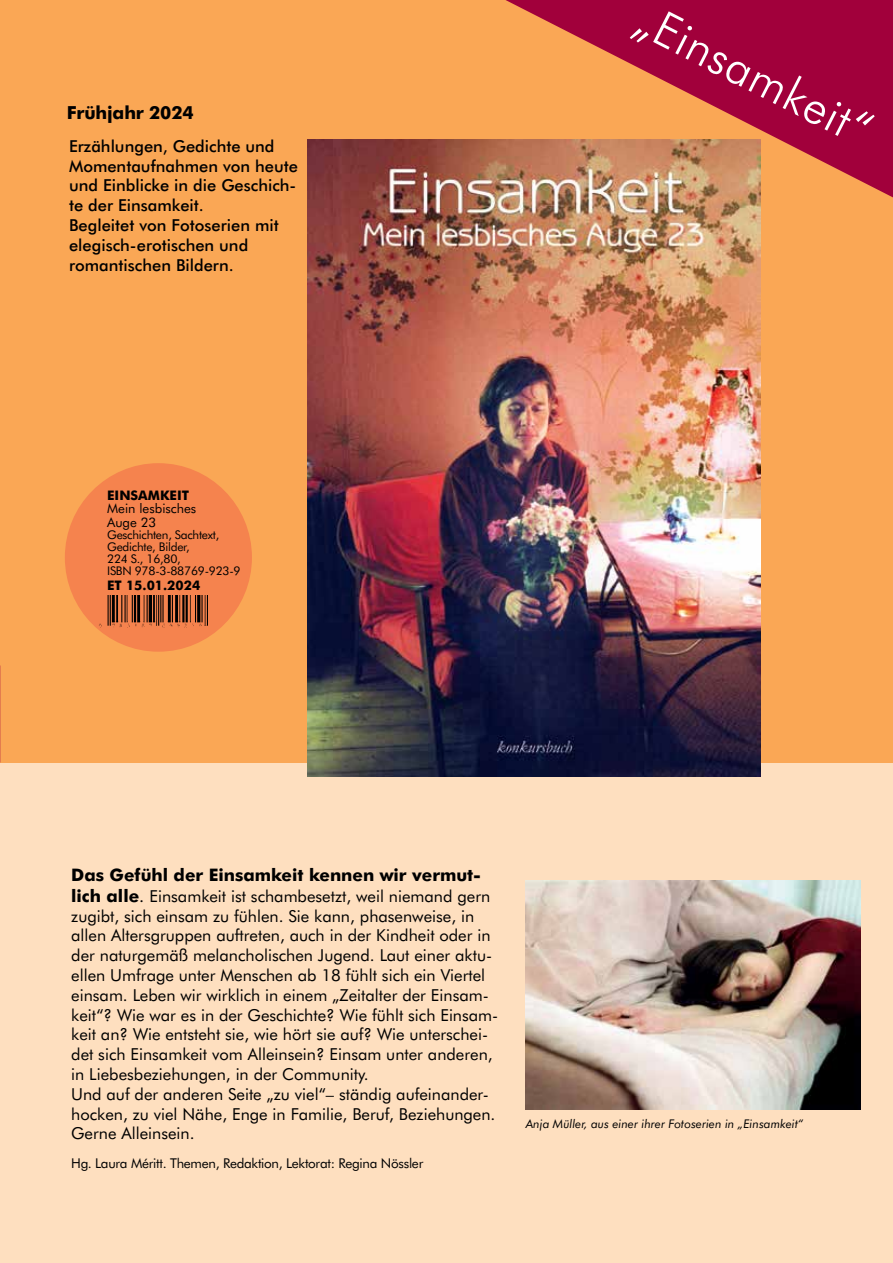
<style>
.page{position:relative;width:893px;height:1263px;background:#fff}
.page>*{position:absolute;margin:0;border:0;box-sizing:border-box;transform-origin:0 0}
.t1{font:300 48px "Futura BT";color:#fff}
.t2{font:700 18px "Futura BT";letter-spacing:-.01em;color:#000}
.t3{font:700 17.25px "Futura BT";color:#000}
.t4{font:16.5px/19.8px "Futura BT";color:#000}
.t5{font:500 16.5px/19.8px "Futura BT";color:#000}
.t6{font:13.5px "Futura BT";letter-spacing:-.02em;color:#000}
.t7{font:700 13.2px "Futura BT";color:#000}
.t8{font:13.2px/13.5px "Futura BT";color:#000}
.t9{font:12px/12px "Futura BT";letter-spacing:-.02em;color:#000}
.t10{font:italic 12px "Futura BT";color:#000}
.s1{font-weight:700;font-size:17.25px}
.s2{font-size:17.25px}
</style>
<div class="page">
<div style="left:0;top:714px;width:893px;height:549px;background:#fedfbf"></div>
<div style="left:0;top:0;width:893px;height:762px;background:#faa755"></div>
<div style="left:65px;top:463px;width:187px;height:189px;background:#f5834e;border-radius:50%"></div>
<img style="left:99px;top:595px;width:109px;height:33px">
<svg style="left:506px;top:0;width:387px;height:197px;fill:#a1003b"></svg>
<img style="left:526px;top:880px;width:334px;height:230px">
<img style="left:308px;top:139px;width:452px;height:637px">
<p class="t2" style="left:67px;top:101px;width:128px">Frühjahr 2024</p>
<p class="t5" style="left:69px;top:136px;width:230px">Erzählungen, Gedichte und<br>Momentaufnahmen von heute und Einblicke in die Geschich&shy;te der Einsamkeit.<br>Begleitet von Fotoserien mit elegisch-erotischen und romantischen Bildern.</p>
<p class="t7" style="left:107px;top:487px;width:83px">EINSAMKEIT</p>
<p class="t8" style="left:107px;top:501px;width:91px">Mein lesbisches<br>Auge 23</p>
<p class="t9" style="left:107px;top:528px;width:135px">Geschichten, Sachtext,<br>Gedichte, Bilder,<br>224 S., 16,80,<br>ISBN 978-3-88769-923-9</p>
<p class="t7" style="left:107px;top:578px;width:95px">ET 15.01.2024</p>
<h1 class="t1" style="left:652px;top:-11px;width:260px;rotate:27deg">„Einsamkeit“</h1>
<p class="t3" style="left:71px;top:864px;width:411px">Das Gefühl der Einsamkeit kennen wir vermut-</p>
<p class="t4" style="left:71px;top:886px;width:429px"><span class="s1">lich alle</span><span class="s2">.</span> Einsamkeit ist schambesetzt, weil niemand gern zugibt, sich einsam zu fühlen. Sie kann, phasenweise, in allen Altersgruppen auftreten, auch in der Kindheit oder in der naturgemäß melancholischen Jugend. Laut einer aktu&shy;ellen Umfrage unter Menschen ab 18 fühlt sich ein Viertel einsam. Leben wir wirklich in einem „Zeitalter der Einsam&shy;keit“? Wie war es in der Geschichte? Wie fühlt sich Einsam&shy;keit an? Wie entsteht sie, wie hört sie auf? Wie unterschei&shy;det sich Einsamkeit vom Alleinsein? Einsam unter anderen, in Liebesbeziehungen, in der Community.<br>Und auf der anderen Seite „zu viel“– ständig aufeinander&shy;hocken, zu viel Nähe, Enge in Familie, Beruf, Beziehungen.<br>Gerne Alleinsein.</p>
<p class="t6" style="left:71px;top:1155px;width:354px">Hg. Laura Méritt. Themen, Redaktion, Lektorat: Regina Nössler</p>
<p class="t10" style="left:526px;top:1116px;width:279px">Anja Müller, aus einer ihrer Fotoserien in „Einsamkeit“</p>
</div>
